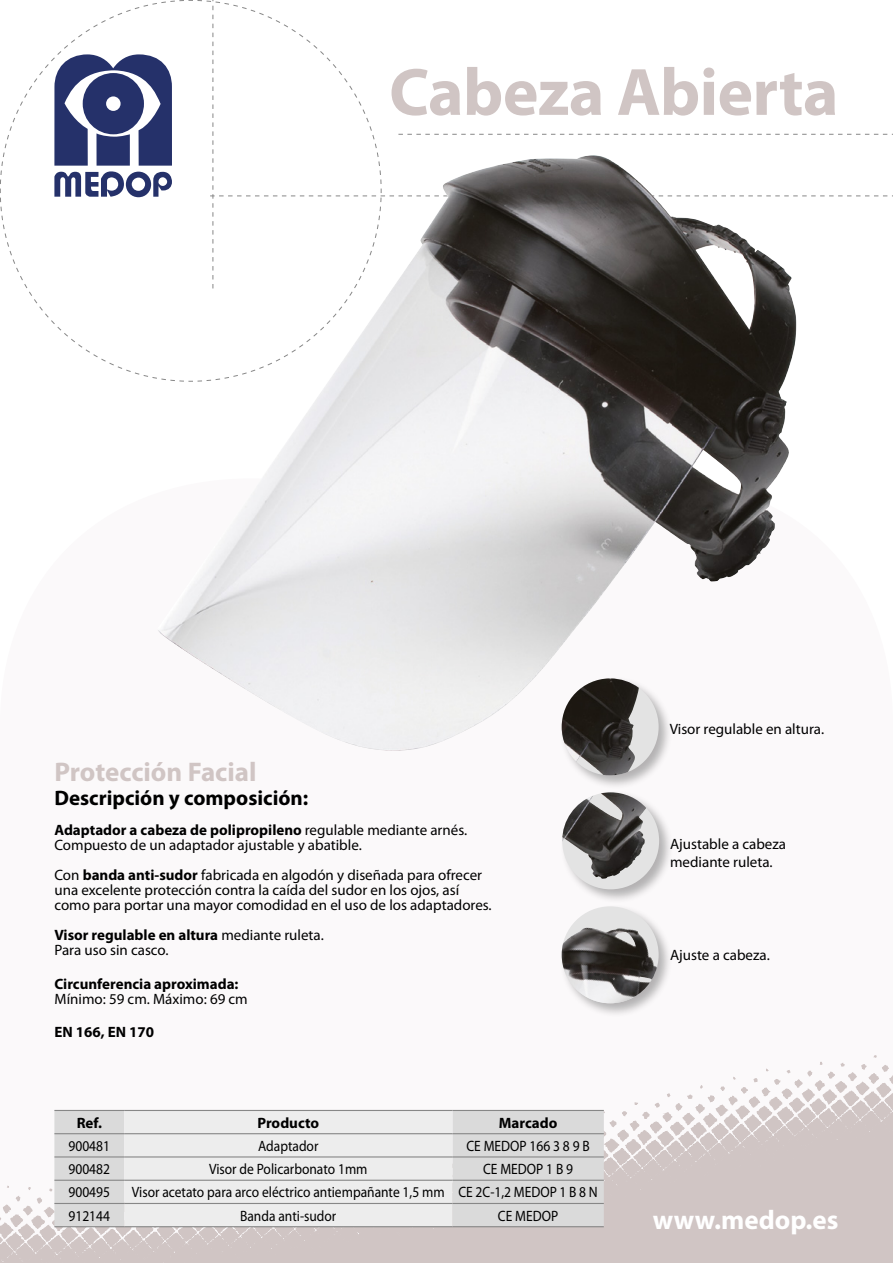
<style>
.page{position:relative;width:893px;height:1263px;background:#fff}
.page>*{position:absolute;margin:0;border:0;box-sizing:border-box;transform-origin:0 0}
.t1{font:700 67.5px "Myriad Pro";letter-spacing:-.01em;color:#d0c5c4}
.t2{font:700 27px "Myriad Pro";color:#d0c5c4}
.t3{font:700 27px "Myriad Pro";color:#fff}
.t4{font:700 21px "Myriad Pro";color:#000}
.t5{font:15px/15px "Myriad Pro";color:#000}
.t6{font:15px "Myriad Pro";color:#000;scale:.9 1}
.t7{font:700 15px "Myriad Pro";color:#000}
.s1{font-weight:700}
</style>
<div class="page">
<svg style="left:197px;top:0;width:696px;height:332px"></svg>
<svg style="left:0;top:0;width:184px;height:379px"></svg>
<div style="left:83px;top:73px;width:61px;height:61px;background:#25316a;border-radius:50%"></div>
<div style="left:106px;top:96px;width:15px;height:15px;background:#fff;border-radius:50%"></div>
<svg style="left:0;top:1055px;width:893px;height:208px"></svg>
<hr style="left:54px;top:1110px;width:70px;height:1px;background:#878787">
<hr style="left:124px;top:1110px;width:328px;height:1px;background:#878787">
<hr style="left:452px;top:1110px;width:152px;height:1px;background:#878787">
<hr style="left:54px;top:1133px;width:70px;height:1px;background:#878787">
<hr style="left:124px;top:1133px;width:328px;height:1px;background:#878787">
<hr style="left:452px;top:1133px;width:152px;height:1px;background:#878787">
<hr style="left:54px;top:1156px;width:70px;height:1px;background:#878787">
<hr style="left:124px;top:1156px;width:328px;height:1px;background:#878787">
<hr style="left:452px;top:1156px;width:152px;height:1px;background:#878787">
<hr style="left:54px;top:1180px;width:70px;height:1px;background:#878787">
<hr style="left:124px;top:1180px;width:328px;height:1px;background:#878787">
<hr style="left:452px;top:1180px;width:152px;height:1px;background:#878787">
<hr style="left:54px;top:1203px;width:70px;height:1px;background:#878787">
<hr style="left:124px;top:1203px;width:328px;height:1px;background:#878787">
<hr style="left:452px;top:1203px;width:152px;height:1px;background:#878787">
<hr style="left:54px;top:1226px;width:70px;height:1px;background:#878787">
<hr style="left:124px;top:1226px;width:328px;height:1px;background:#878787">
<hr style="left:452px;top:1226px;width:152px;height:1px;background:#878787">
<img style="left:157px;top:155px;width:639px;height:596px">
<div style="left:559px;top:676px;width:114px;height:114px;background:#000;opacity:.29"></div>
<div style="left:562px;top:678px;width:97px;height:97px;background:#e3e3e3;border-radius:50%"></div>
<img style="left:562px;top:678px;width:77px;height:97px">
<div style="left:559px;top:790px;width:114px;height:114px;background:#000;opacity:.29"></div>
<div style="left:562px;top:792px;width:97px;height:97px;background:#e3e3e3;border-radius:50%"></div>
<img style="left:562px;top:792px;width:84px;height:87px">
<div style="left:559px;top:904px;width:114px;height:114px;background:#000;opacity:.29"></div>
<div style="left:562px;top:906px;width:97px;height:97px;background:#e3e3e3;border-radius:50%"></div>
<img style="left:562px;top:927px;width:95px;height:76px">
<h1 class="t1" style="left:389px;top:48px;width:451px">Cabeza Abierta</h1>
<h2 class="t2" style="left:54px;top:754px;width:204px">Protección Facial</h2>
<h3 class="t4" style="left:54px;top:784px;width:255px">Descripción y composición:</h3>
<p class="t5" style="left:54px;top:822px;width:414px"><span class="s1">Adaptador a cabeza de polipropileno</span> regulable mediante arnés.<br>Compuesto de un adaptador ajustable y abatible.</p>
<p class="t5" style="left:54px;top:867px;width:439px">Con <span class="s1">banda anti-sudor</span> fabricada en algodón y diseñada para ofrecer una excelente protección contra la caída del sudor en los ojos, así como para portar una mayor comodidad en el uso de los adaptadores.</p>
<p class="t5" style="left:54px;top:927px;width:271px"><span class="s1">Visor regulable en altura</span> mediante ruleta.<br>Para uso sin casco.</p>
<p class="t7" style="left:54px;top:974px;width:186px">Circunferencia aproximada:</p>
<p class="t5" style="left:54px;top:991px;width:195px">Mínimo: 59 cm. Máximo: 69 cm</p>
<p class="t7" style="left:54px;top:1022px;width:101px">EN 166, EN 170</p>
<p class="t7" style="left:77px;top:1113px;width:27px">Ref.</p>
<p class="t7" style="left:257px;top:1113px;width:63px">Producto</p>
<p class="t7" style="left:499px;top:1113px;width:60px">Marcado</p>
<p class="t6" style="left:69px;top:1137px;width:48px">900481</p>
<p class="t6" style="left:258px;top:1137px;width:69px">Adaptador</p>
<p class="t6" style="left:466px;top:1137px;width:139px">CE MEDOP 166 3 8 9 B</p>
<p class="t6" style="left:68px;top:1160px;width:48px">900482</p>
<p class="t6" style="left:209px;top:1160px;width:178px">Visor de Policarbonato 1mm</p>
<p class="t6" style="left:483px;top:1160px;width:102px">CE MEDOP 1 B 9</p>
<p class="t6" style="left:68px;top:1183px;width:48px">900495</p>
<p class="t6" style="left:132px;top:1183px;width:519px">Visor acetato para arco eléctrico antiempañante 1,5 mm CE 2C-1,2 MEDOP 1 B 8 N</p>
<p class="t6" style="left:68px;top:1206px;width:48px">912144</p>
<p class="t6" style="left:240px;top:1206px;width:108px">Banda anti-sudor</p>
<p class="t6" style="left:498px;top:1206px;width:69px">CE MEDOP</p>
<p class="t5" style="left:670px;top:721px;width:156px">Visor regulable en altura.</p>
<p class="t5" style="left:670px;top:835px;width:117px;line-height:18px">Ajustable a cabeza mediante ruleta.</p>
<p class="t5" style="left:670px;top:947px;width:101px">Ajuste a cabeza.</p>
<h2 class="t3" style="left:653px;top:1202px;width:187px">www.medop.es</h2>
</div>
